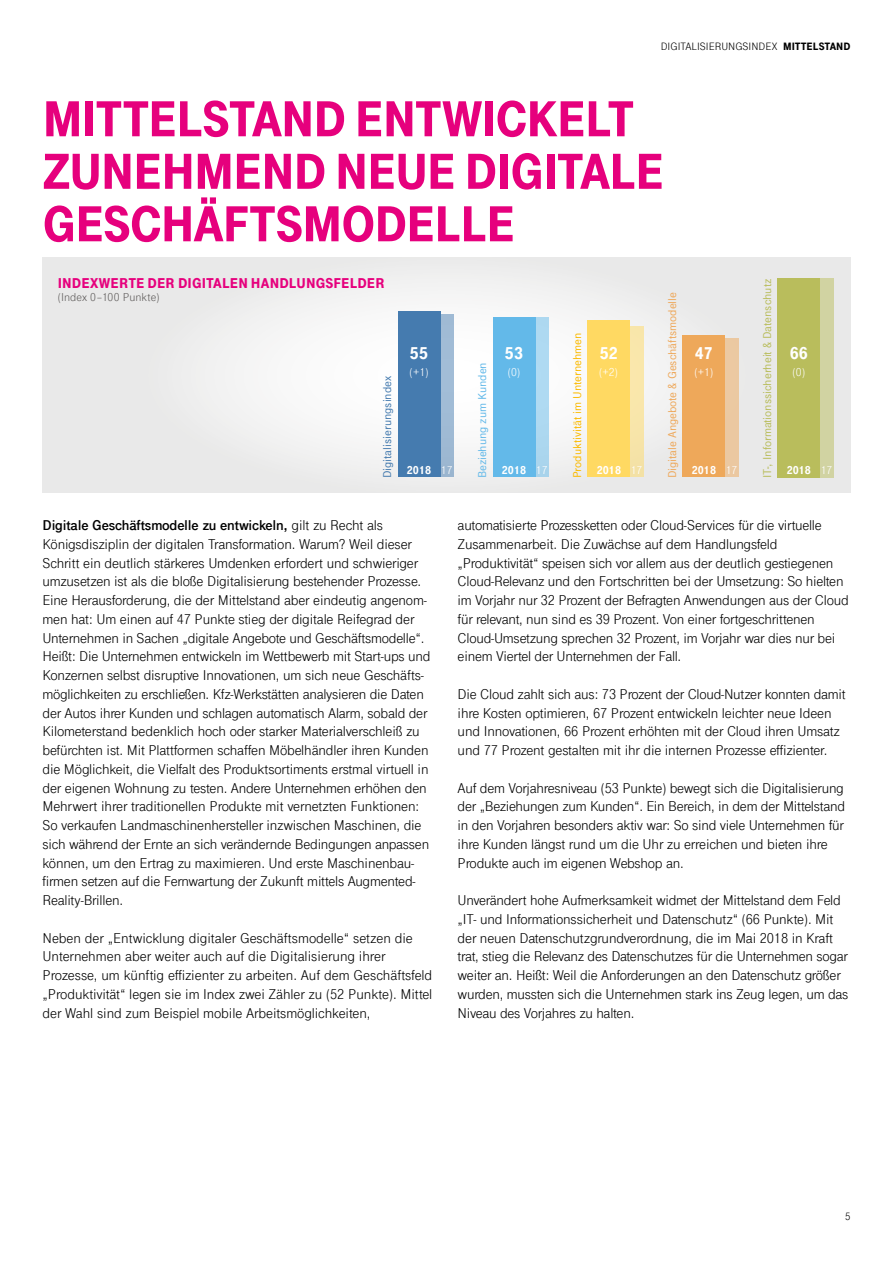
<style>
.page{position:relative;width:893px;height:1263px;background:#fff}
.page>*{position:absolute;margin:0;border:0;box-sizing:border-box;transform-origin:0 0}
.t1{font:900 52.5px/52.5px "Tele Grotesk Next";letter-spacing:-.02em;color:#e6007d}
.t2{font:900 18.15px "Tele Grotesk Next";color:#fff}
.t3{font:900 15.15px "Tele Grotesk Next";letter-spacing:.005em;color:#e6007d}
.t4{font:15px/18.8px "Tele Grotesk Next";letter-spacing:-.015em;color:#000}
.t5{font:500 12px "Tele Grotesk Next";color:#b9bd5c}
.t6{font:500 12px "Tele Grotesk Next";color:#eea85a}
.t7{font:900 12px "Tele Grotesk Next";color:#fff}
.t8{font:500 12px "Tele Grotesk Next";color:#fbba00}
.t9{font:500 12px "Tele Grotesk Next";color:#457baf}
.t10{font:12px "Tele Grotesk Next";color:#fff}
.t11{font:500 12px "Tele Grotesk Next";color:#63b9e9}
.t12{font:12px "Tele Grotesk Next";letter-spacing:.005em;color:#615e5d}
.t13{font:11.25px "Tele Grotesk Next";color:#000}
.s1{font-weight:900}
.s2{font-weight:400}
.s3{font-weight:700}
</style>
<div class="page">
<svg style="left:43px;top:257px;width:807px;height:236px"></svg>
<div style="left:791px;top:278px;width:43px;height:199px;background:#d1d3a2"></div>
<div style="left:696px;top:338px;width:43px;height:139px;background:#ebc9a1"></div>
<div style="left:601px;top:326px;width:43px;height:151px;background:#f9e6ab"></div>
<div style="left:506px;top:317px;width:43px;height:160px;background:linear-gradient(to bottom,#b0dbf3,#abd6ee)"></div>
<div style="left:411px;top:314px;width:43px;height:163px;background:linear-gradient(to bottom,#a2bdd7,#9db8d2)"></div>
<div style="left:777px;top:278px;width:43px;height:199px;background:#b9bd5c"></div>
<div style="left:682px;top:335px;width:43px;height:142px;background:#eea85a"></div>
<div style="left:588px;top:320px;width:42px;height:157px;background:#ffd962"></div>
<div style="left:493px;top:317px;width:42px;height:160px;background:#63b9e9"></div>
<div style="left:398px;top:311px;width:42px;height:166px;background:#457baf"></div>
<p class="t13" style="left:661px;top:40px;width:191px">DIGITALISIERUNGSINDEX <span class="s1">MITTELSTAND</span></p>
<h1 class="t1" style="left:43px;top:93px;width:623px">MITTELSTAND ENTWICKELT<br>ZUNEHMEND NEUE DIGITALE<br>GESCHÄFTSMODELLE</h1>
<p class="t3" style="left:58px;top:275px;width:329px">INDEXWERTE DER DIGITALEN HANDLUNGSFELDER</p>
<p class="t12" style="left:58px;top:290px;width:103px">(Index 0–100 Punkte)</p>
<p class="t9" style="left:381px;top:478px;width:104px;rotate:-90deg">Digitalisierungsindex</p>
<p class="t5" style="left:760px;top:478px;width:201px;rotate:-90deg">IT-, Informationssicherheit &amp; Datenschutz</p>
<p class="t6" style="left:665px;top:478px;width:188px;rotate:-90deg">Digitale Angebote &amp; Geschäftsmodelle</p>
<p class="t8" style="left:570px;top:478px;width:147px;rotate:-90deg">Produktivität im Unternehmen</p>
<p class="t2" style="left:505px;top:343px;width:20px">53</p>
<p class="t2" style="left:600px;top:343px;width:20px">52</p>
<p class="t2" style="left:410px;top:343px;width:20px">55</p>
<p class="t2" style="left:695px;top:343px;width:20px">47</p>
<p class="t2" style="left:790px;top:343px;width:20px">66</p>
<p class="t11" style="left:475px;top:478px;width:118px;rotate:-90deg">Beziehung zum Kunden</p>
<p class="t10" style="left:410px;top:365px;width:20px">(+1)</p>
<p class="t10" style="left:508px;top:365px;width:14px">(0)</p>
<p class="t10" style="left:599px;top:365px;width:20px">(+2)</p>
<p class="t10" style="left:694px;top:365px;width:20px">(+1)</p>
<p class="t10" style="left:793px;top:365px;width:14px">(0)</p>
<p class="t7" style="left:407px;top:463px;width:47px">2018 <span class="s2">17</span></p>
<p class="t7" style="left:502px;top:463px;width:47px">2018 <span class="s2">17</span></p>
<p class="t7" style="left:597px;top:463px;width:47px">2018 <span class="s2">17</span></p>
<p class="t7" style="left:692px;top:463px;width:47px">2018 <span class="s2">17</span></p>
<p class="t7" style="left:787px;top:463px;width:47px">2018 <span class="s2">17</span></p>
<p class="t4" style="left:43px;top:516px;width:389px"><span class="s3">Digitale Geschäftsmodelle zu entwickeln,</span> gilt zu Recht als Königsdisziplin der digitalen Transformation. Warum? Weil dieser Schritt ein deutlich stärkeres Umdenken erfordert und schwieriger umzusetzen ist als die bloße Digitalisierung bestehender Prozesse.<br>Eine Herausforderung, die der Mittelstand aber eindeutig angenom&shy;men hat: Um einen auf 47 Punkte stieg der digitale Reifegrad der Unternehmen in Sachen „digitale Angebote und Geschäftsmodelle“.<br>Heißt: Die Unternehmen entwickeln im Wettbewerb mit Start-ups und Konzernen selbst disruptive Innovationen, um sich neue Geschäfts&shy;möglichkeiten zu erschließen. Kfz-Werkstätten analysieren die Daten der Autos ihrer Kunden und schlagen automatisch Alarm, sobald der Kilometerstand bedenklich hoch oder starker Materialverschleiß zu befürchten ist. Mit Plattformen schaffen Möbelhändler ihren Kunden die Möglichkeit, die Vielfalt des Produktsortiments erstmal virtuell in der eigenen Wohnung zu testen. Andere Unternehmen erhöhen den Mehrwert ihrer traditionellen Produkte mit vernetzten Funktionen:<br>So verkaufen Landmaschinenhersteller inzwischen Maschinen, die sich während der Ernte an sich verändernde Bedingungen anpassen können, um den Ertrag zu maximieren. Und erste Maschinenbau&shy;firmen setzen auf die Fernwartung der Zukunft mittels Augmented-Reality-Brillen.</p>
<p class="t4" style="left:43px;top:928px;width:391px">Neben der „Entwicklung digitaler Geschäftsmodelle“ setzen die Unternehmen aber weiter auch auf die Digitalisierung ihrer Prozesse, um künftig effizienter zu arbeiten. Auf dem Geschäftsfeld „Produktivität“ legen sie im Index zwei Zähler zu (52 Punkte). Mittel der Wahl sind zum Beispiel mobile Arbeitsmöglichkeiten,</p>
<p class="t4" style="left:458px;top:516px;width:393px">automatisierte Prozessketten oder Cloud-Services für die virtuelle Zusammenarbeit. Die Zuwächse auf dem Handlungsfeld „Produktivität“ speisen sich vor allem aus der deutlich gestiegenen Cloud-Relevanz und den Fortschritten bei der Umsetzung: So hielten im Vorjahr nur 32 Prozent der Befragten Anwendungen aus der Cloud für relevant, nun sind es 39 Prozent. Von einer fortgeschrittenen Cloud-Umsetzung sprechen 32 Prozent, im Vorjahr war dies nur bei einem Viertel der Unternehmen der Fall.</p>
<p class="t4" style="left:458px;top:685px;width:390px">Die Cloud zahlt sich aus: 73 Prozent der Cloud-Nutzer konnten damit ihre Kosten optimieren, 67 Prozent entwickeln leichter neue Ideen und Innovationen, 66 Prozent erhöhten mit der Cloud ihren Umsatz und 77 Prozent gestalten mit ihr die internen Prozesse effizienter.</p>
<p class="t4" style="left:458px;top:778px;width:389px">Auf dem Vorjahresniveau (53 Punkte) bewegt sich die Digitalisierung der „Beziehungen zum Kunden“. Ein Bereich, in dem der Mittelstand in den Vorjahren besonders aktiv war: So sind viele Unternehmen für ihre Kunden längst rund um die Uhr zu erreichen und bieten ihre Produkte auch im eigenen Webshop an.</p>
<p class="t4" style="left:458px;top:891px;width:392px">Unverändert hohe Aufmerksamkeit widmet der Mittelstand dem Feld „IT- und Informationssicherheit und Datenschutz“ (66 Punkte). Mit der neuen Datenschutzgrundverordnung, die im Mai 2018 in Kraft trat, stieg die Relevanz des Datenschutzes für die Unternehmen sogar weiter an. Heißt: Weil die Anforderungen an den Datenschutz größer wurden, mussten sich die Unternehmen stark ins Zeug legen, um das Niveau des Vorjahres zu halten.</p>
<p class="t13" style="left:845px;top:1210px;width:7px">5</p>
</div>
